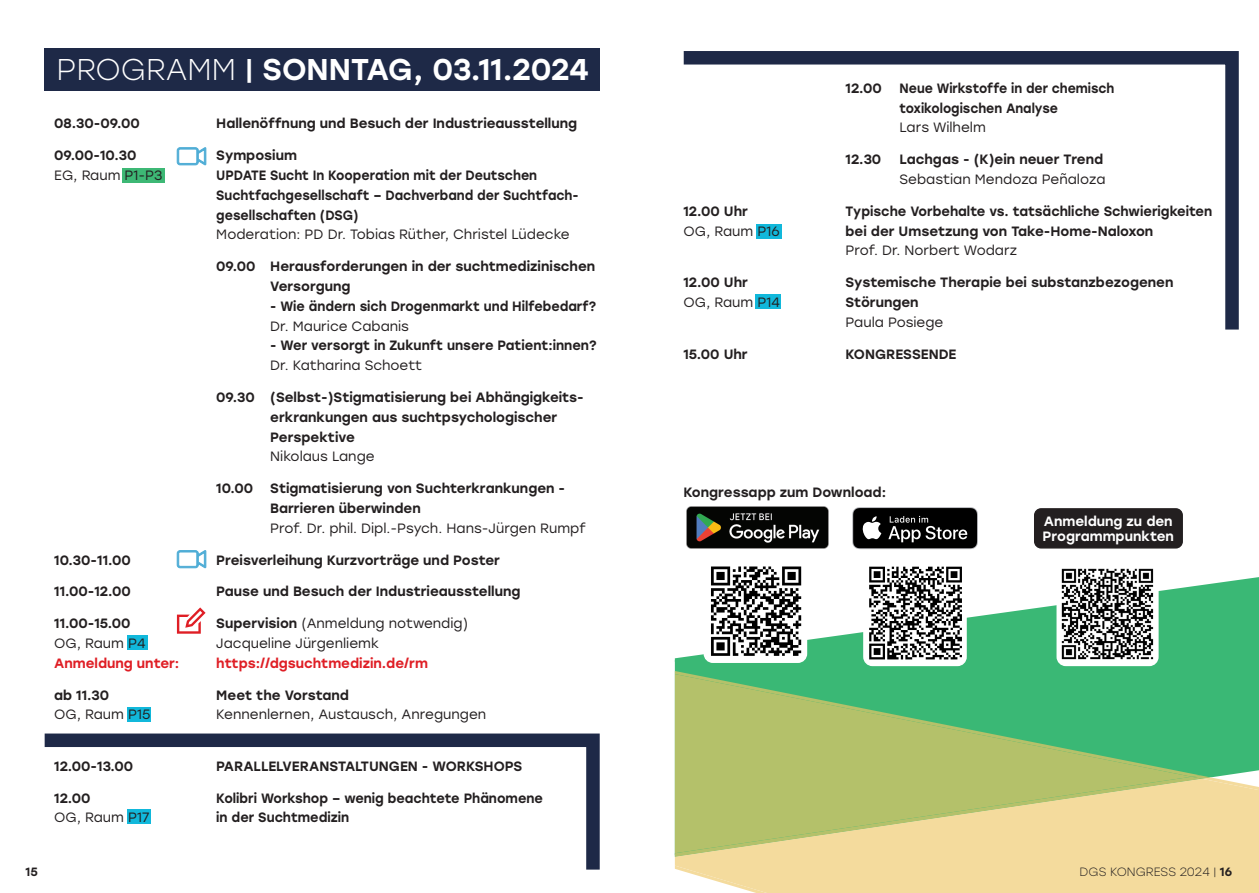
<style>
.page{position:relative;width:1259px;height:893px;background:#fff}
.page>*{position:absolute;margin:0;border:0;box-sizing:border-box;transform-origin:0 0}
.t1{font:500 30px "Stolzl";color:#fff}
.t2{font:500 13.5px/19.8px "Stolzl";color:#231f20}
.t3{font:13.5px "Stolzl";color:#231f20}
.t4{font:500 13.5px/19.8px "Stolzl";color:#231f20;scale:.94 1}
.t5{font:500 13.5px "Stolzl";color:#231f20;scale:.96 1}
.t6{font:500 13.5px/19.8px "Stolzl";color:#231f20;scale:.93 1}
.t7{font:500 13.5px "Stolzl";color:#df1e25}
.t8{font:500 13.5px "Stolzl";color:#231f20;scale:.95 1}
.t9{font:500 13.5px "Stolzl";color:#fff}
.t10{font:300 12px "Stolzl";color:#231f20}
.t11{font:500 12px "Stolzl";color:#231f20}
.s1{font-weight:300}
.s2{font-weight:400}
.s3{font-weight:500}
</style>
<div class="page">
<div style="left:1200px;top:674px;width:59px;height:103px;background:#3ab875"></div>
<svg style="left:675px;top:549px;width:584px;height:125px"></svg>
<div style="left:675px;top:777px;width:584px;height:116px;background:#f4db9d"></div>
<svg style="left:675px;top:671px;width:525px;height:104px;background:#76bc6f"></svg>
<svg style="left:675px;top:775px;width:535px;height:82px;background:#d2cd82"></svg>
<div style="left:128px;top:708px;width:23px;height:14px;background:#11b8db"></div>
<div style="left:127px;top:635px;width:20px;height:14px;background:#11b8db"></div>
<div style="left:122px;top:169px;width:43px;height:14px;background:#3db875"></div>
<div style="left:45px;top:48px;width:555px;height:42px;background:#1e2947"></div>
<svg style="left:176px;top:147px;width:31px;height:19px"></svg>
<svg style="left:176px;top:550px;width:31px;height:18px"></svg>
<svg style="left:177px;top:607px;width:29px;height:27px"></svg>
<svg style="left:44px;top:733px;width:556px;height:137px"></svg>
<svg style="left:683px;top:51px;width:556px;height:279px"></svg>
<svg style="left:686px;top:506px;width:292px;height:43px;background:#41413f"></svg>
<img style="left:704px;top:560px;width:102px;height:102px">
<div style="left:703px;top:559px;width:104px;height:104px;border:2px solid #fff;border-radius:9px"></div>
<img style="left:864px;top:560px;width:102px;height:105px">
<div style="left:863px;top:559px;width:103px;height:107px;border:2px solid #fff;border-radius:9px"></div>
<img style="left:1057px;top:565px;width:100px;height:100px">
<div style="left:1056px;top:564px;width:102px;height:102px;border:2px solid #fff;border-radius:9px"></div>
<div style="left:1034px;top:509px;width:148px;height:39px;background:#231f20;border-radius:6px"></div>
<div style="left:1034px;top:508px;width:149px;height:41px;border:2px solid #231f20;border-radius:6px"></div>
<p class="t1" style="left:56px;top:48px;width:534px"><span class="s1">PROGRAMM</span> <span class="s2">|</span> SONNTAG, 03.11.2024</p>
<p class="t2" style="left:54px;top:113px;width:87px">08.30-09.00</p>
<p class="t2" style="left:216px;top:113px;width:362px">Hallenöffnung und Besuch der Industrieausstellung</p>
<p class="t2" style="left:54px;top:145px;width:84px">09.00-10.30</p>
<p class="t2" style="left:216px;top:145px;width:82px">Symposium</p>
<p class="t3" style="left:54px;top:166px;width:110px">EG, Raum P1-P3</p>
<p class="t4" style="left:216px;top:165px;width:387px">UPDATE Sucht In Kooperation mit der Deutschen<br>Suchtfachgesellschaft – Dachverband der Suchtfach&shy;gesellschaften (DSG)</p>
<p class="t3" style="left:216px;top:225px;width:355px">Moderation: PD Dr. Tobias Rüther, Christel Lüdecke</p>
<p class="t2" style="left:270px;top:256px;width:326px;text-indent:-54px">09.00 Herausforderungen in der suchtmedizinischen<br>Versorgung</p>
<p class="t8" style="left:270px;top:296px;width:345px">- Wie ändern sich Drogenmarkt und Hilfebedarf?</p>
<p class="t3" style="left:270px;top:316px;width:140px">Dr. Maurice Cabanis</p>
<p class="t2" style="left:270px;top:335px;width:328px">- Wer versorgt in Zukunft unsere Patient:innen?</p>
<p class="t3" style="left:270px;top:356px;width:153px">Dr. Katharina Schoett</p>
<p class="t2" style="left:270px;top:387px;width:315px;text-indent:-54px">09.30 (Selbst-)Stigmatisierung bei Abhängigkeits&shy;erkrankungen aus suchtpsychologischer</p>
<p class="t2" style="left:270px;top:426px;width:86px">Perspektive</p>
<p class="t3" style="left:270px;top:447px;width:106px">Nikolaus Lange</p>
<p class="t2" style="left:216px;top:478px;width:39px">10.00</p>
<p class="t2" style="left:270px;top:478px;width:296px">Stigmatisierung von Suchterkrankungen -<br>Barrieren überwinden</p>
<p class="t3" style="left:270px;top:519px;width:317px">Prof. Dr. phil. Dipl.-Psych. Hans-Jürgen Rumpf</p>
<p class="t2" style="left:54px;top:549px;width:78px">10.30-11.00</p>
<p class="t2" style="left:216px;top:549px;width:285px">Preisverleihung Kurzvorträge und Poster</p>
<p class="t2" style="left:54px;top:581px;width:78px">11.00-12.00</p>
<p class="t2" style="left:216px;top:581px;width:306px">Pause und Besuch der Industrieausstellung</p>
<p class="t2" style="left:54px;top:613px;width:78px">11.00-15.00</p>
<p class="t3" style="left:216px;top:614px;width:253px"><span class="s3">Supervision</span> (Anmeldung notwendig)</p>
<p class="t3" style="left:54px;top:634px;width:93px">OG, Raum P4</p>
<p class="t3" style="left:216px;top:634px;width:164px">Jacqueline Jürgenliemk</p>
<p class="t7" style="left:54px;top:653px;width:127px">Anmeldung unter:</p>
<p class="t7" style="left:216px;top:653px;width:213px">https://dgsuchtmedizin.de/rm</p>
<p class="t2" style="left:54px;top:684px;width:57px">ab 11.30</p>
<p class="t2" style="left:216px;top:684px;width:134px">Meet the Vorstand</p>
<p class="t3" style="left:54px;top:705px;width:98px">OG, Raum P15</p>
<p class="t3" style="left:216px;top:705px;width:271px">Kennenlernen, Austausch, Anregungen</p>
<p class="t2" style="left:54px;top:755px;width:81px">12.00-13.00</p>
<p class="t2" style="left:216px;top:755px;width:307px">PARALLELVERANSTALTUNGEN - WORKSHOPS</p>
<p class="t2" style="left:54px;top:787px;width:38px">12.00</p>
<p class="t5" style="left:216px;top:788px;width:342px">Kolibri Workshop – wenig beachtete Phänomene</p>
<p class="t3" style="left:54px;top:808px;width:97px">OG, Raum P17</p>
<p class="t5" style="left:216px;top:808px;width:140px">in der Suchtmedizin</p>
<p class="t2" style="left:845px;top:77px;width:38px">12.00</p>
<p class="t6" style="left:899px;top:77px;width:232px">Neue Wirkstoffe in der chemisch toxikologischen Analyse</p>
<p class="t3" style="left:899px;top:118px;width:88px">Lars Wilhelm</p>
<p class="t2" style="left:845px;top:149px;width:37px">12.30</p>
<p class="t2" style="left:899px;top:149px;width:205px">Lachgas - (K)ein neuer Trend</p>
<p class="t3" style="left:899px;top:170px;width:207px">Sebastian Mendoza Peñaloza</p>
<p class="t2" style="left:683px;top:200px;width:66px">12.00 Uhr</p>
<p class="t2" style="left:845px;top:200px;width:368px">Typische Vorbehalte vs. tatsächliche Schwierigkeiten</p>
<p class="t3" style="left:683px;top:221px;width:98px">OG, Raum P16</p>
<p class="t2" style="left:845px;top:220px;width:309px">bei der Umsetzung von Take-Home-Naloxon<br><span class="s2">Prof. Dr. Norbert Wodarz</span></p>
<p class="t2" style="left:683px;top:272px;width:66px">12.00 Uhr</p>
<p class="t2" style="left:845px;top:272px;width:329px">Systemische Therapie bei substanzbezogenen</p>
<p class="t3" style="left:683px;top:293px;width:98px">OG, Raum P14</p>
<p class="t2" style="left:845px;top:292px;width:75px">Störungen</p>
<p class="t3" style="left:845px;top:313px;width:99px">Paula Posiege</p>
<p class="t2" style="left:683px;top:343px;width:66px">15.00 Uhr</p>
<p class="t2" style="left:845px;top:343px;width:112px">KONGRESSENDE</p>
<p class="t2" style="left:683px;top:482px;width:204px">Kongressapp zum Download:</p>
<p class="t9" style="left:1044px;top:512px;width:130px">Anmeldung zu den</p>
<p class="t9" style="left:1042px;top:527px;width:133px">Programmpunkten</p>
<p class="t11" style="left:26px;top:863px;width:14px">15</p>
<p class="t10" style="left:1079px;top:864px;width:154px">DGS KONGRESS 2024 | <span class="s3">16</span></p>
</div>
